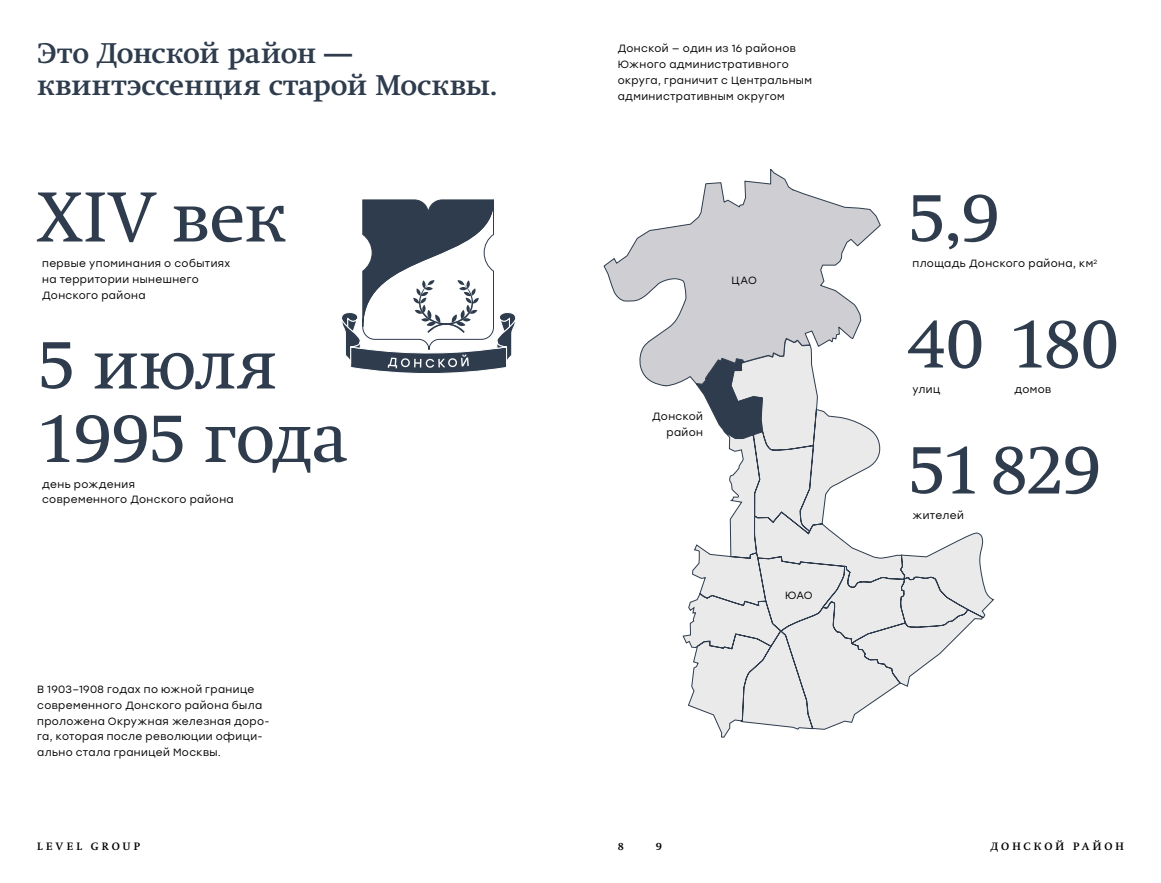
<style>
.page{position:relative;width:1161px;height:883px;background:#fff}
.page>*{position:absolute;margin:0;border:0;box-sizing:border-box;transform-origin:0 0}
.t1{font:70px/73.5px "Swift";letter-spacing:-.01em;color:#2e3c4d}
.t2{font:700 28px/31.5px "Swift";letter-spacing:.005em;color:#2e3c4d}
.t3{font:10.5px/15.8px "Stolzl";letter-spacing:.035em;color:#000}
.t4{font:700 10.5px "Swift";letter-spacing:.285em;color:#000}
.t5{font:700 10.5px "Swift";letter-spacing:.31em;color:#000}
</style>
<div class="page">
<svg style="left:341px;top:199px;width:175px;height:175px"></svg>
<svg style="left:682px;top:387px;width:312px;height:351px"></svg>
<svg style="left:694px;top:387px;width:69px;height:57px"></svg>
<svg style="left:603px;top:168px;width:278px;height:219px"></svg>
<h2 class="t2" style="left:37px;top:37px;width:462px">Это Донской район — квинтэссенция старой Москвы.</h2>
<h1 class="t1" style="left:37px;top:181px;width:251px">XIV век</h1>
<p class="t3" style="left:42px;top:255px;width:190px">первые упоминания о событиях на территории нынешнего<br>Донского района</p>
<h1 class="t1" style="left:37px;top:328px;width:311px">5 июля<br>1995 года</h1>
<p class="t3" style="left:42px;top:476px;width:193px">день рождения<br>современного Донского района</p>
<p class="t3" style="left:37px;top:681px;width:234px">В 1903–1908 годах по южной границе современного Донского района была проложена Окружная железная доро&shy;га, которая после революции офици&shy;ально стала границей Москвы.</p>
<p class="t3" style="left:618px;top:41px;width:196px">Донской — один из 16 районов<br>Южного административного округа, граничит с Центральным административным округом</p>
<p class="t3" style="left:731px;top:272px;width:27px">ЦАО</p>
<p class="t3" style="left:652px;top:408px;width:52px;text-align:right">Донской район</p>
<p class="t3" style="left:785px;top:587px;width:29px">ЮАО</p>
<p class="t5" style="left:37px;top:840px;width:104px">LEVEL GROUP</p>
<p class="t4" style="left:618px;top:840px;width:8px">8</p>
<p class="t4" style="left:656px;top:840px;width:8px">9</p>
<h1 class="t1" style="left:907px;top:181px;width:93px">5,9</h1>
<p class="t3" style="left:912px;top:255px;width:186px">площадь Донского района, км<sup>2</sup></p>
<h1 class="t1" style="left:907px;top:307px;width:213px">40 180</h1>
<p class="t3" style="left:912px;top:381px;width:29px">улиц</p>
<p class="t3" style="left:1014px;top:381px;width:38px">домов</p>
<h1 class="t1" style="left:907px;top:433px;width:194px">51 829</h1>
<p class="t3" style="left:912px;top:507px;width:53px">жителей</p>
<p class="t4" style="left:991px;top:840px;width:134px">ДОНСКОЙ РАЙОН</p>
</div>
